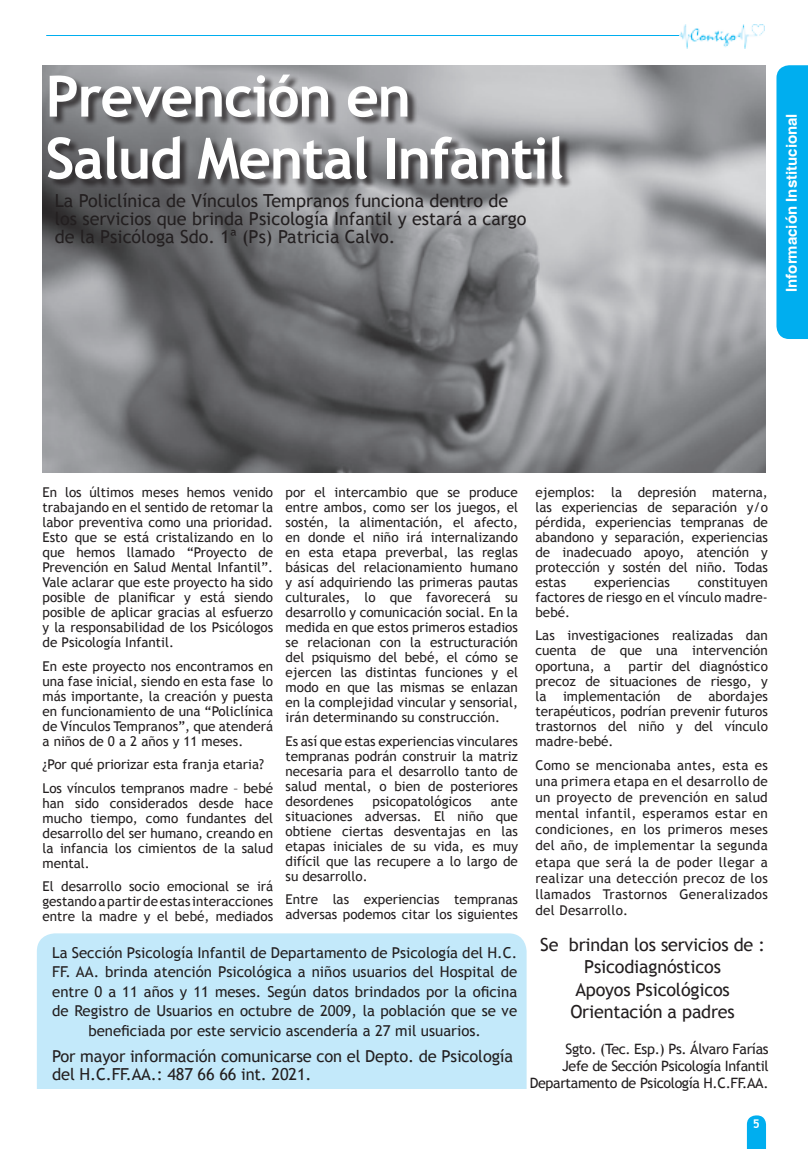
<style>
.page{position:relative;width:808px;height:1149px;background:#fff}
.page>*{position:absolute;margin:0;border:0;box-sizing:border-box;transform-origin:0 0}
.t1{font:700 57px/61.9px "Trebuchet MS";letter-spacing:-.025em;color:#fff}
.t2{font:18px/22.2px "Trebuchet MS";color:#231f20;text-align:center}
.t3{font:16.5px/18px "Trebuchet MS";letter-spacing:-.01em;color:#231f20}
.t4{font:15px/19.5px "Trebuchet MS";color:#231f20;text-align:center}
.t5{font:700 15px "Helvetica";color:#fff}
.t6{font:14.25px/17.1px "Trebuchet MS";letter-spacing:-.025em;color:#231f20;text-align:right}
.t7{font:13.5px/15px "Trebuchet MS";color:#231f20;text-align:justify}
.t8{font:700 12px "Trebuchet MS";color:#fff}
</style>
<div class="page">
<hr style="left:46px;top:35px;width:633px;height:1px;background:#00aeef">
<img style="left:679px;top:24px;width:86px;height:25px">
<svg style="left:776px;top:65px;width:32px;height:274px;background:#09b1ef"></svg>
<svg style="left:747px;top:1115px;width:19px;height:33px"></svg>
<div style="left:37px;top:933px;width:490px;height:207px;background:#c3e9fa;border-radius:18px"></div>
<img style="left:43px;top:66px;width:722px;height:406px">
<div style="left:49px;top:74px;width:524px;height:114px;background:#231f20;opacity:.75"></div>
<div style="left:37px;top:1088px;width:490px;height:52px;background:#fff"></div>
<h1 class="t1" style="left:46px;top:65px;width:520px">Prevención en<br>Salud Mental Infantil</h1>
<h2 class="t2" style="left:55px;top:192px;width:473px;line-height:18px;text-align:left">La Policlínica de Vínculos Tempranos funciona dentro de los servicios que brinda Psicología Infantil y estará a cargo de la Psicóloga Sdo. 1ª (Ps) Patricia Calvo.</h2>
<p class="t5" style="left:782px;top:292px;width:180px;rotate:-90deg">Información Institucional</p>
<p class="t7" style="left:43px;top:484px;width:232px">En los últimos meses hemos venido trabajando en el sentido de retomar la labor preventiva como una prioridad.<br>Esto que se está cristalizando en lo que hemos llamado “Proyecto de Prevención en Salud Mental Infantil”.<br>Vale aclarar que este proyecto ha sido posible de planificar y está siendo posible de aplicar gracias al esfuerzo y la responsabilidad de los Psicólogos de Psicología Infantil.</p>
<p class="t7" style="left:43px;top:658px;width:232px">En este proyecto nos encontramos en una fase inicial, siendo en esta fase lo más importante, la creación y puesta en funcionamiento de una “Policlínica de Vínculos Tempranos”, que atenderá a niños de 0 a 2 años y 11 meses.</p>
<p class="t7" style="left:43px;top:752px;width:232px;line-height:23.5px">¿Por qué priorizar esta franja etaria?<br>Los vínculos tempranos madre – bebé</p>
<p class="t7" style="left:43px;top:795px;width:232px">han sido considerados desde hace mucho tiempo, como fundantes del desarrollo del ser humano, creando en la infancia los cimientos de la salud mental.</p>
<p class="t7" style="left:43px;top:878px;width:232px">El desarrollo socio emocional se irá gestando a partir de estas interacciones entre la madre y el bebé, mediados</p>
<p class="t7" style="left:286px;top:484px;width:234px">por el intercambio que se produce entre ambos, como ser los juegos, el sostén, la alimentación, el afecto, en donde el niño irá internalizando en esta etapa preverbal, las reglas básicas del relacionamiento humano y así adquiriendo las primeras pautas culturales, lo que favorecerá su desarrollo y comunicación social. En la medida en que estos primeros estadios se relacionan con la estructuración del psiquismo del bebé, el cómo se ejercen las distintas funciones y el modo en que las mismas se enlazan en la complejidad vincular y sensorial, irán determinando su construcción.</p>
<p class="t7" style="left:286px;top:733px;width:234px">Es así que estas experiencias vinculares tempranas podrán construir la matriz necesaria para el desarrollo tanto de salud mental, o bien de posteriores desordenes</p>
<p class="t7" style="left:372px;top:793px;width:101px">psicopatológicos</p>
<p class="t7" style="left:286px;top:793px;width:234px;text-indent:205px">ante situaciones adversas. El niño que obtiene ciertas desventajas en las etapas iniciales de su vida, es muy difícil que las recupere a lo largo de su desarrollo.</p>
<p class="t7" style="left:286px;top:891px;width:234px">Entre las experiencias tempranas adversas podemos citar los siguientes</p>
<p class="t4" style="left:52px;top:942px;width:466px">La Sección Psicología Infantil de Departamento de Psicología del H.C.<br>FF. AA. brinda atención Psicológica a niños usuarios del Hospital de entre 0 a 11 años y 11 meses. Según datos brindados por la oficina de Registro de Usuarios en octubre de 2009, la población que se ve beneficiada por este servicio ascendería a 27 mil usuarios.</p>
<p class="t3" style="left:52px;top:1047px;width:462px">Por mayor información comunicarse con el Depto. de Psicología del H.C.FF.AA.: 487 66 66 int. 2021.</p>
<p class="t7" style="left:535px;top:484px;width:234px">ejemplos: la depresión materna, las experiencias de separación y/o pérdida, experiencias tempranas de abandono y separación, experiencias de inadecuado apoyo, atención y protección y sostén del niño. Todas estas</p>
<p class="t7" style="left:535px;top:574px;width:234px;text-indent:162px">constituyen factores de riesgo en el vínculo madre&shy;bebé.</p>
<p class="t7" style="left:535px;top:628px;width:234px">Las investigaciones realizadas dan cuenta de que una intervención oportuna, a</p>
<p class="t7" style="left:594px;top:574px;width:77px">experiencias</p>
<p class="t7" style="left:535px;top:658px;width:234px;text-indent:93px">partir del diagnóstico precoz de situaciones de riesgo, y la implementación de abordajes terapéuticos, podrían prevenir futuros trastornos del niño y del vínculo madre-bebé.</p>
<p class="t7" style="left:535px;top:757px;width:234px;line-height:16px">Como se mencionaba antes, esta es una primera etapa en el desarrollo de un proyecto de prevención en salud mental infantil, esperamos estar en condiciones, en los primeros meses del año, de implementar la segunda etapa que será la de poder llegar a realizar una detección precoz de los llamados Trastornos Generalizados del Desarrollo.</p>
<h2 class="t2" style="left:540px;top:933px;width:226px">Se brindan los servicios de :<br>Psicodiagnósticos<br>Apoyos Psicológicos<br>Orientación a padres</h2>
<p class="t6" style="left:530px;top:1039px;width:240px">Sgto. (Tec. Esp.) Ps. Álvaro Farías<br>Jefe de Sección Psicología Infantil<br>Departamento de Psicología H.C.FF.AA.</p>
<p class="t8" style="left:753px;top:1115px;width:9px">5</p>
</div>
